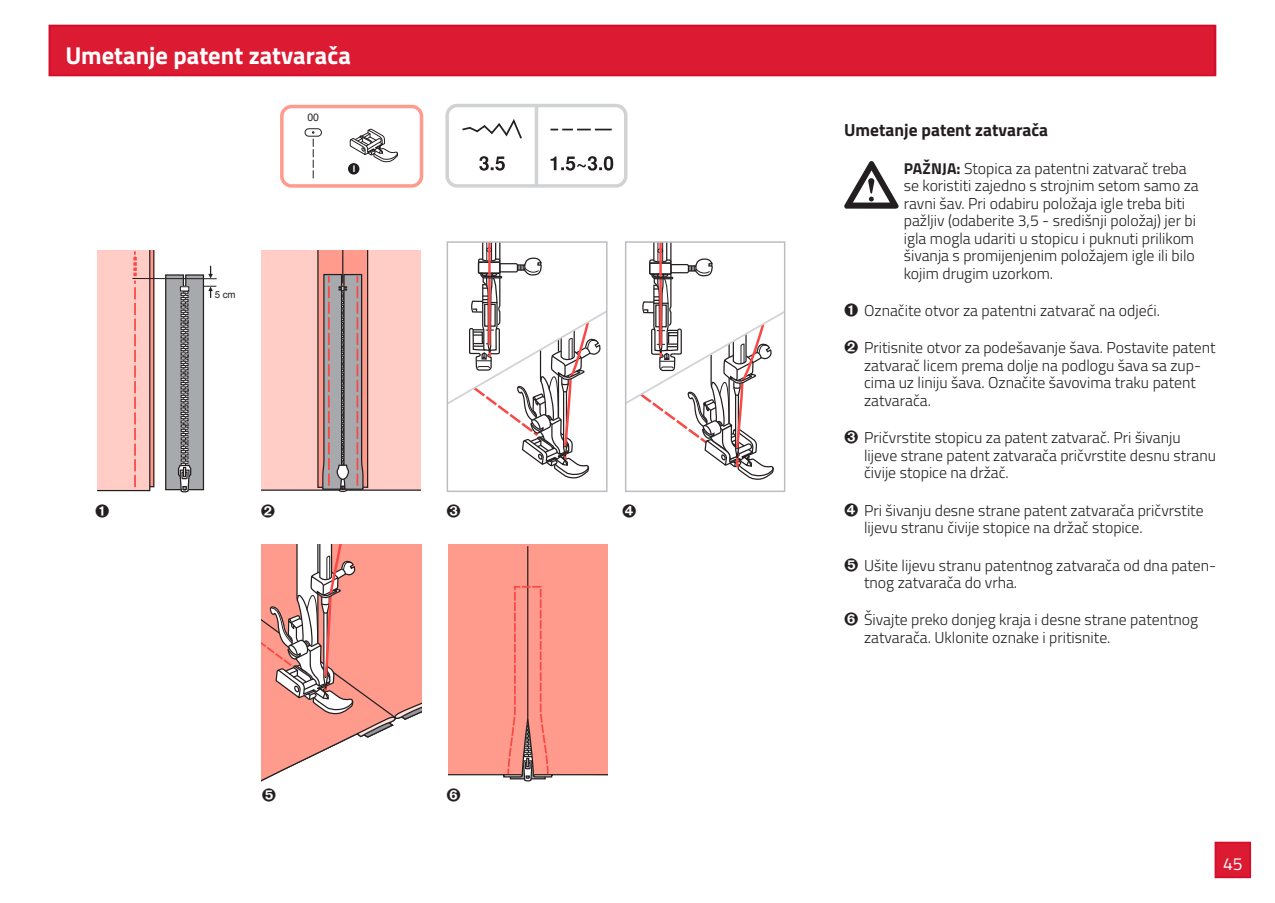
<style>
.page{position:relative;width:1275px;height:903px;background:#fff}
.page>*{position:absolute;margin:0;border:0;box-sizing:border-box;transform-origin:0 0}
.t1{font:700 24.5px "Titillium Web";color:#fff}
.t2{font:700 17.5px "Titillium Web";color:#231f20}
.t3{font:17.5px "Titillium Web";color:#fff}
.t4{font:300 15.75px/17.5px "Titillium Web";color:#231f20}
.t5{font:10.5px "Arial";color:#231f20}
.t6{font:9.62px "Arial";color:#231f20}
.t7{font:700 9.1px "Arial";color:#fff}
.s1{font-weight:700}
</style>
<div class="page">
<div style="left:1215px;top:842px;width:35px;height:35px;background:#dc1a32"></div>
<div style="left:1214px;top:842px;width:37px;height:36px;border:2px solid #d30d2b"></div>
<div style="left:262px;top:250px;width:159px;height:240px;background:#ffcdc5"></div>
<hr style="left:262px;top:489px;width:159px;height:2px;background:#231f20">
<svg style="left:317px;top:250px;width:52px;height:242px;background:#af8d8b"></svg>
<hr style="left:183px;top:286px;width:33px;height:1px;background:#231f20">
<svg style="left:97px;top:250px;width:58px;height:242px;background:#f4bfb8"></svg>
<svg style="left:164px;top:266px;width:49px;height:226px"></svg>
<hr style="left:132px;top:278px;width:85px;height:1px;background:#231f20">
<svg style="left:349px;top:129px;width:49px;height:33px"></svg>
<div style="left:348px;top:163px;width:11px;height:12px;background:#231f20;border-radius:50%"></div>
<div style="left:280px;top:105px;width:143px;height:83px;border:4px solid #ff9b8d;border-radius:10px"></div>
<div style="left:305px;top:128px;width:17px;height:9px;border:1px solid #231f20;border-radius:4px"></div>
<svg style="left:312px;top:131px;width:2px;height:47px"></svg>
<svg style="left:479px;top:156px;width:26px;height:15px"></svg>
<svg style="left:462px;top:119px;width:60px;height:20px"></svg>
<svg style="left:550px;top:156px;width:63px;height:15px"></svg>
<svg style="left:550px;top:129px;width:62px;height:1px"></svg>
<div style="left:445px;top:104px;width:182px;height:84px;border:4px solid #d1d2d4;border-radius:10px"></div>
<hr style="left:535px;top:106px;width:3px;height:79px;background:#d1d2d4">
<svg style="left:449px;top:544px;width:159px;height:237px;background:#f8988b"></svg>
<svg style="left:627px;top:243px;width:156px;height:237px"></svg>
<div style="left:625px;top:241px;width:160px;height:251px;border:1px solid #bcbdc0"></div>
<svg style="left:449px;top:243px;width:156px;height:236px"></svg>
<div style="left:447px;top:241px;width:160px;height:251px;border:1px solid #bcbdc0"></div>
<div style="left:50px;top:26px;width:1164px;height:49px;background:#dc1a32"></div>
<div style="left:49px;top:25px;width:1166px;height:51px;border:2px solid #d30d2b"></div>
<svg style="left:844px;top:161px;width:55px;height:48px"></svg>
<svg style="left:262px;top:544px;width:159px;height:237px"></svg>
<h1 class="t1" style="left:65px;top:37px;width:287px">Umetanje patent zatvarača</h1>
<h1 class="t1" style="left:65px;top:37px;width:24px">W</h1>
<p class="t6" style="left:215px;top:288px;width:22px">5 cm</p>
<p class="t5" style="left:307px;top:111px;width:13px">00</p>
<p class="t7" style="left:353px;top:163px;width:4px">I</p>
<p class="t2" style="left:844px;top:117px;width:205px">Umetanje patent zatvarača</p>
<p class="t4" style="left:904px;top:159px;width:297px"><span class="s1">PAŽNJA:</span> Stopica za patentni zatvarač treba se koristiti zajedno s strojnim setom samo za ravni šav. Pri odabiru položaja igle treba biti pažljiv (odaberite 3,5 - središnji položaj) jer bi igla mogla udariti u stopicu i puknuti prilikom šivanja s promijenjenim položajem igle ili bilo kojim drugim uzorkom.</p>
<p class="t4" style="left:864px;top:301px;width:297px">Označite otvor za patentni zatvarač na odjeći.</p>
<p class="t4" style="left:864px;top:338px;width:353px">Pritisnite otvor za podešavanje šava. Postavite patent zatvarač licem prema dolje na podlogu šava sa zup&shy;cima uz liniju šava. Označite šavovima traku patent zatvarača.</p>
<p class="t4" style="left:864px;top:428px;width:353px">Pričvrstite stopicu za patent zatvarač. Pri šivanju lijeve strane patent zatvarača pričvrstite desnu stranu čivije stopice na držač.</p>
<p class="t4" style="left:864px;top:501px;width:341px">Pri šivanju desne strane patent zatvarača pričvrstite lijevu stranu čivije stopice na držač stopice.</p>
<p class="t4" style="left:864px;top:555px;width:354px">Ušite lijevu stranu patentnog zatvarača od dna paten&shy;tnog zatvarača do vrha.</p>
<p class="t4" style="left:864px;top:610px;width:336px">Šivajte preko donjeg kraja i desne strane patentnog zatvarača. Uklonite oznake i pritisnite.</p>
<p class="t3" style="left:1223px;top:851px;width:21px">45</p>
</div>
